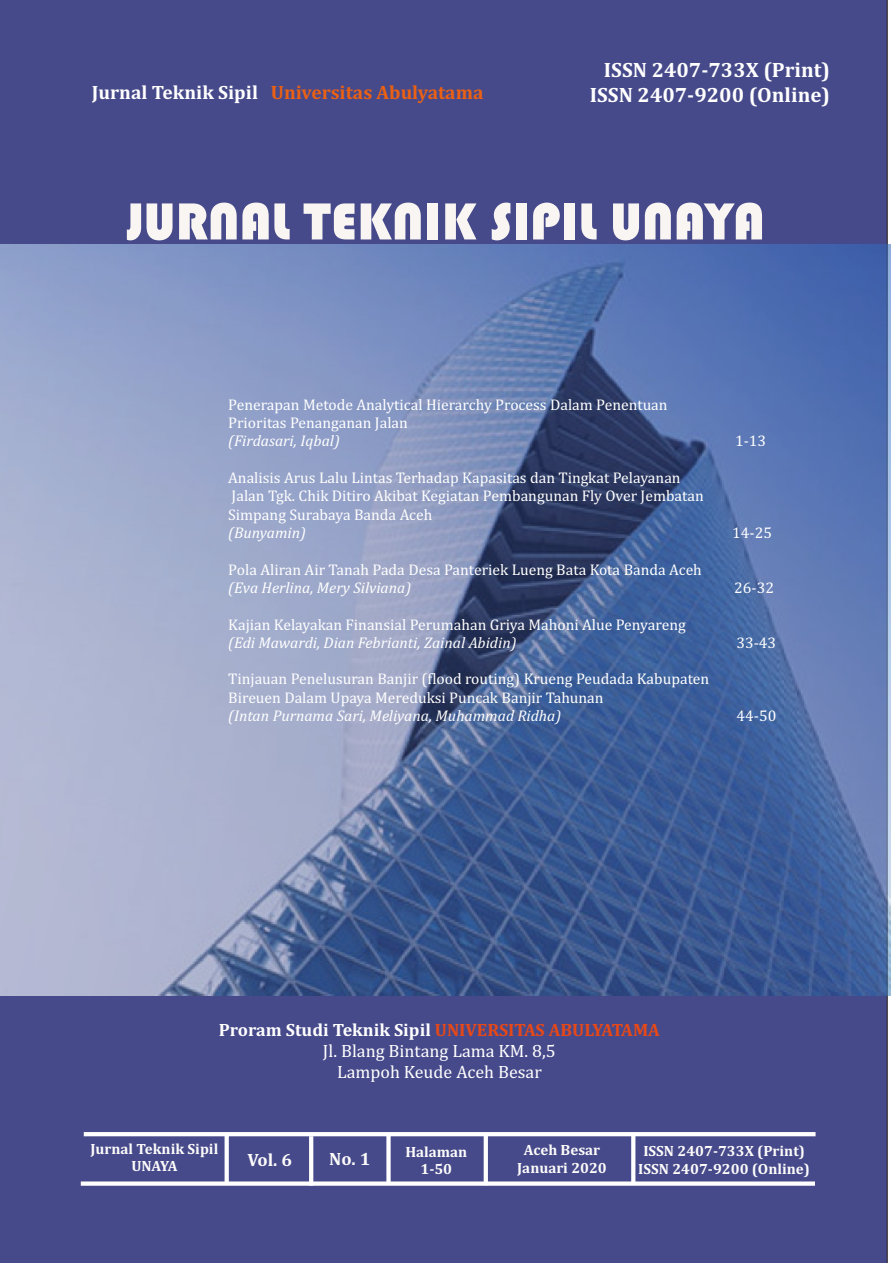
<style>
.page{position:relative;width:893px;height:1263px;background:#fff}
.page>*{position:absolute;margin:0;border:0;box-sizing:border-box;transform-origin:0 0}
.t1{font:54px "Bauhaus 93";color:#f9f5f3}
.t2{font:700 21px/24.6px "Cambria";color:#fff;text-align:right}
.t3{font:700 19.5px "Cambria";color:#eb6114}
.t4{font:18px/21.1px "Cambria";color:#fff;text-align:center}
.t5{font:700 18px "Cambria";color:#fdfcfb}
.t6{font:15.6px/18.3px "Cambria";color:#fff}
.t7{font:italic 15.6px "Cambria";color:#fff}
.t8{font:700 15px/17.5px "Cambria";color:#fdfcfb;text-align:center}
.s1{color:#fff}
.s2{font-weight:700}
.s3{font-weight:700;color:#e74818}
</style>
<div class="page">
<div style="left:0;top:0;width:888px;height:1263px;background:#474a8a"></div>
<img style="left:0;top:245px;width:891px;height:750px">
<svg style="left:77px;top:1130px;width:743px;height:60px;background:#64679c"></svg>
<p class="t3" style="left:92px;top:83px;width:393px"><span class="s1">Jurnal Teknik Sipil</span> Universitas Abulyatama</p>
<h2 class="t2" style="left:590px;top:59px;width:242px">ISSN 2407-733X (Print)<br>ISSN 2407-9200 (Online)</h2>
<h1 class="t1" style="left:127px;top:191px;width:639px">JURNAL TEKNIK SIPIL UNAYA</h1>
<p class="t6" style="left:228px;top:396px;width:441px">Penerapan Metode Analytical Hierarchy Process Dalam Penentuan<br>Prioritas Penanganan Jalan</p>
<p class="t7" style="left:228px;top:434px;width:113px">(Firdasari, Iqbal)</p>
<p class="t6" style="left:735px;top:433px;width:33px">1-13</p>
<p class="t6" style="left:228px;top:469px;width:477px">Analisis Arus Lalu Lintas Terhadap Kapasitas dan Tingkat Pelayanan<br>Jalan Tgk. Chik Ditiro Akibat Kegiatan Pembangunan Fly Over Jembatan<br>Simpang Surabaya Banda Aceh</p>
<p class="t7" style="left:228px;top:526px;width:79px">(Bunyamin)</p>
<p class="t6" style="left:732px;top:524px;width:41px">14-25</p>
<p class="t6" style="left:228px;top:561px;width:475px">Pola Aliran Air Tanah Pada Desa Panteriek Lueng Bata Kota Banda Aceh</p>
<p class="t7" style="left:228px;top:581px;width:185px">(Eva Herlina, Mery Silviana)</p>
<p class="t6" style="left:734px;top:579px;width:41px">26-32</p>
<p class="t6" style="left:228px;top:616px;width:459px">Kajian Kelayakan Finansial Perumahan Griya Mahoni Alue Penyareng</p>
<p class="t7" style="left:228px;top:636px;width:290px">(Edi Mawardi, Dian Febrianti, Zainal Abidin)</p>
<p class="t6" style="left:736px;top:634px;width:41px">33-43</p>
<p class="t6" style="left:228px;top:671px;width:482px">Tinjauan Penelusuran Banjir (flood routing) Krueng Peudada Kabupaten<br>Bireuen Dalam Upaya Mereduksi Puncak Banjir Tahunan</p>
<p class="t7" style="left:228px;top:709px;width:335px">(Intan Purnama Sari, Meliyana, Muhammad Ridha)</p>
<p class="t6" style="left:736px;top:707px;width:41px">44-50</p>
<p class="t4" style="left:219px;top:1020px;width:443px"><span class="s2">Proram Studi Teknik Sipil</span> <span class="s3">UNIVERSITAS ABULYATAMA<br></span>Jl. Blang Bintang Lama KM. 8,5<br>Lampoh Keude Aceh Besar</p>
<p class="t8" style="left:91px;top:1141px;width:129px">Jurnal Teknik Sipil<br>UNAYA</p>
<p class="t5" style="left:247px;top:1152px;width:46px">Vol. 6</p>
<p class="t5" style="left:329px;top:1151px;width:43px">No. 1</p>
<p class="t8" style="left:405px;top:1144px;width:63px">Halaman<br>1-50</p>
<p class="t8" style="left:517px;top:1142px;width:91px">Aceh Besar<br>Januari 2020</p>
<p class="t8" style="left:638px;top:1143px;width:173px">ISSN 2407-733X (Print)<br>ISSN 2407-9200 (Online)</p>
</div>
